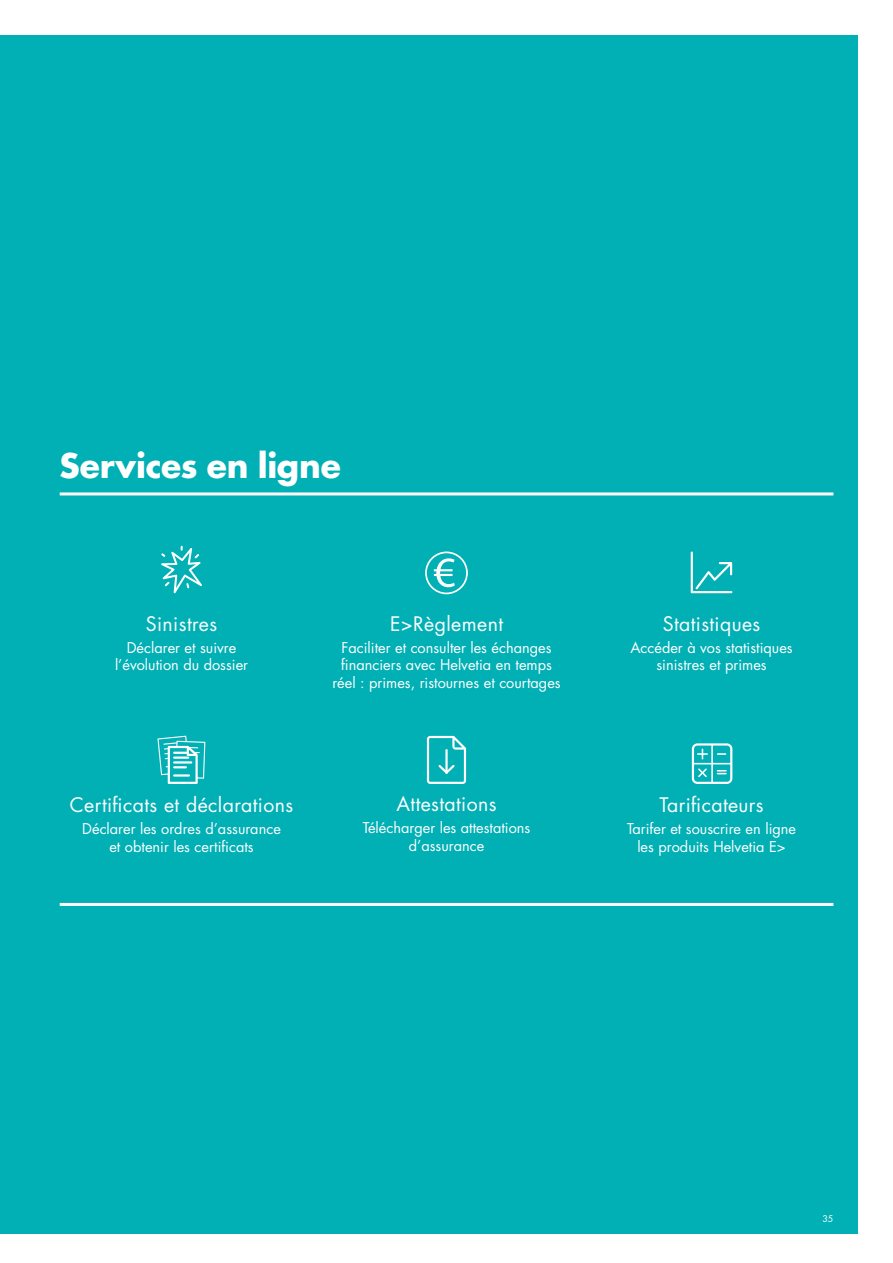
<style>
.page{position:relative;width:893px;height:1263px;background:#fff}
.page>*{position:absolute;margin:0;border:0;box-sizing:border-box;transform-origin:0 0}
.t1{font:700 33px "Futura Std";letter-spacing:-.005em;color:#fff}
.t2{font:19.5px "Futura Std";letter-spacing:.02em;color:#fff}
.t3{font:14.55px/17.4px "Futura Std";color:#fff;text-align:center}
.t4{font:9px "Futura Std";color:#fff}
</style>
<div class="page">
<div style="left:0;top:35px;width:858px;height:1199px;background:#00b0b5"></div>
<hr style="left:60px;top:492px;width:773px;height:3px;background:#fff">
<hr style="left:60px;top:903px;width:773px;height:3px;background:#fff">
<svg style="left:157px;top:736px;width:48px;height:48px"></svg>
<hr style="left:173px;top:774px;width:17px;height:3px;background:#fff">
<svg style="left:692px;top:743px;width:40px;height:41px"></svg>
<svg style="left:427px;top:736px;width:39px;height:48px"></svg>
<svg style="left:691px;top:551px;width:41px;height:42px"></svg>
<svg style="left:425px;top:551px;width:43px;height:43px"></svg>
<svg style="left:161px;top:546px;width:41px;height:47px"></svg>
<h1 class="t1" style="left:60px;top:444px;width:283px">Services en ligne</h1>
<h2 class="t2" style="left:146px;top:611px;width:73px">Sinistres</h2>
<p class="t3" style="left:115px;top:639px;width:135px">Déclarer et suivre l’évolution du dossier</p>
<h2 class="t2" style="left:390px;top:611px;width:114px">E&gt;Règlement</h2>
<p class="t3" style="left:332px;top:639px;width:230px">Faciliter et consulter les échanges financiers avec Helvetia en temps réel : primes, ristournes et courtages</p>
<h2 class="t2" style="left:70px;top:793px;width:225px">Certificats et déclarations</h2>
<p class="t3" style="left:82px;top:820px;width:200px">Déclarer les ordres d’assurance et obtenir les certificats</p>
<h2 class="t2" style="left:397px;top:792px;width:101px">Attestations</h2>
<p class="t3" style="left:363px;top:819px;width:169px">Télécharger les attestations d’assurance</p>
<h2 class="t2" style="left:663px;top:611px;width:99px">Statistiques</h2>
<p class="t3" style="left:630px;top:639px;width:164px">Accéder à vos statistiques sinistres et primes</p>
<h2 class="t2" style="left:659px;top:793px;width:106px">Tarificateurs</h2>
<p class="t3" style="left:627px;top:820px;width:171px">Tarifer et souscrire en ligne les produits Helvetia E&gt;</p>
<p class="t4" style="left:822px;top:1213px;width:13px">35</p>
</div>
